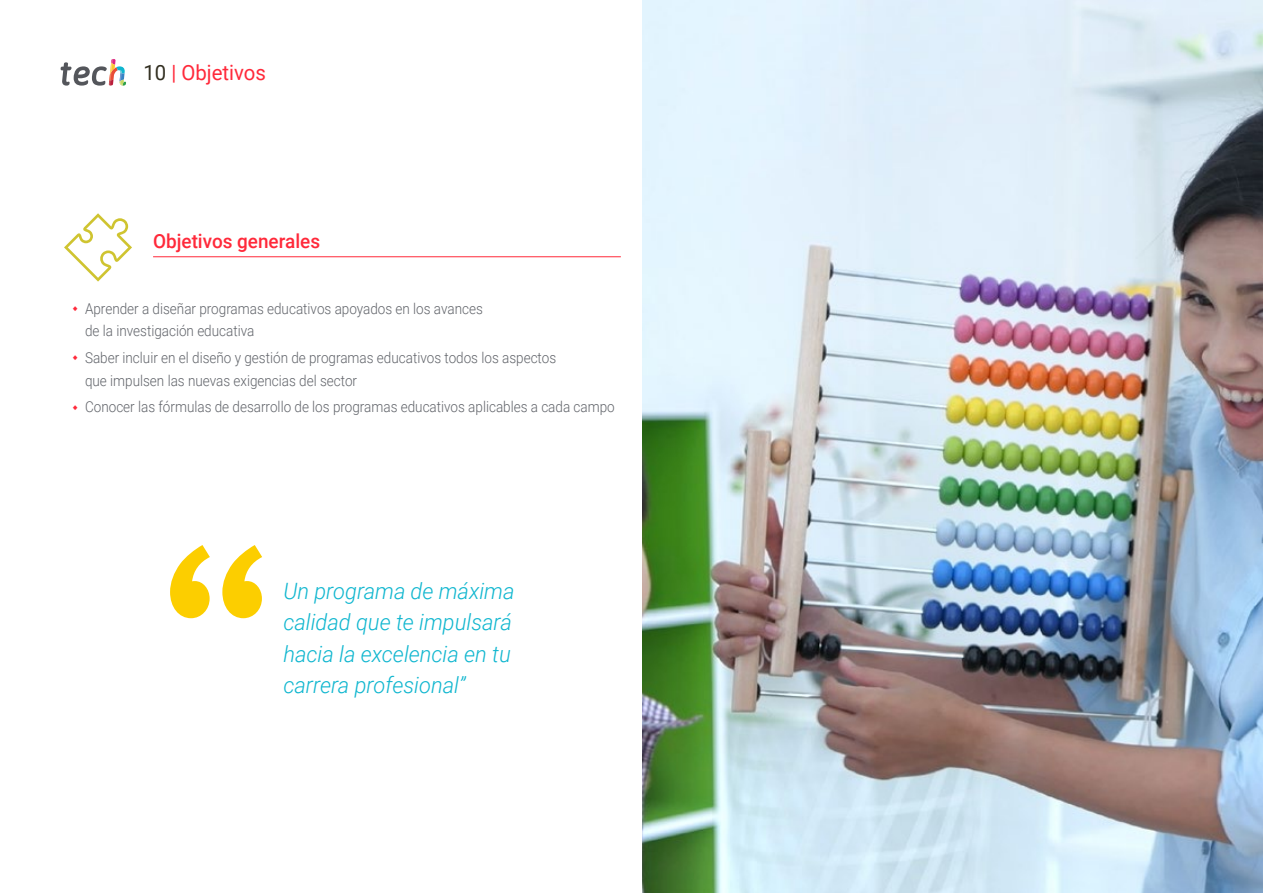
<style>
.page{position:relative;width:1263px;height:893px;background:#fff}
.page>*{position:absolute;margin:0;border:0;box-sizing:border-box;transform-origin:0 0}
.t1{font:italic 300 22.5px/31.5px "Roboto";color:#0fb6cf}
.t2{font:21px "Roboto";color:#ff293a}
.t3{font:500 19.5px "Roboto";color:#ff293a}
.t4{font:300 15px/22.5px "Roboto";color:#61646a;scale:.9 1}
.s1{color:#312e20}
</style>
<div class="page">
<hr style="left:153px;top:256px;width:468px;height:1px;background:#ff293a">
<svg style="left:64px;top:213px;width:68px;height:69px"></svg>
<img style="left:642px;top:0;width:621px;height:893px">
<svg style="left:170px;top:545px;width:92px;height:73px"></svg>
<svg style="left:61px;top:59px;width:65px;height:27px"></svg>
<h2 class="t2" style="left:144px;top:57px;width:124px"><span class="s1">10</span> | Objetivos</h2>
<h3 class="t3" style="left:153px;top:228px;width:169px">Objetivos generales</h3>
<p class="t4" style="left:85px;top:297px;width:444px">Aprender a diseñar programas educativos apoyados en los avances de la investigación educativa</p>
<p class="t4" style="left:85px;top:346px;width:525px">Saber incluir en el diseño y gestión de programas educativos todos los aspectos que impulsen las nuevas exigencias del sector</p>
<p class="t4" style="left:85px;top:395px;width:590px">Conocer las fórmulas de desarrollo de los programas educativos aplicables a cada campo</p>
<h1 class="t1" style="left:283px;top:574px;width:233px">Un programa de máxima calidad que te impulsará hacia la excelencia en tu carrera profesional”</h1>
</div>
